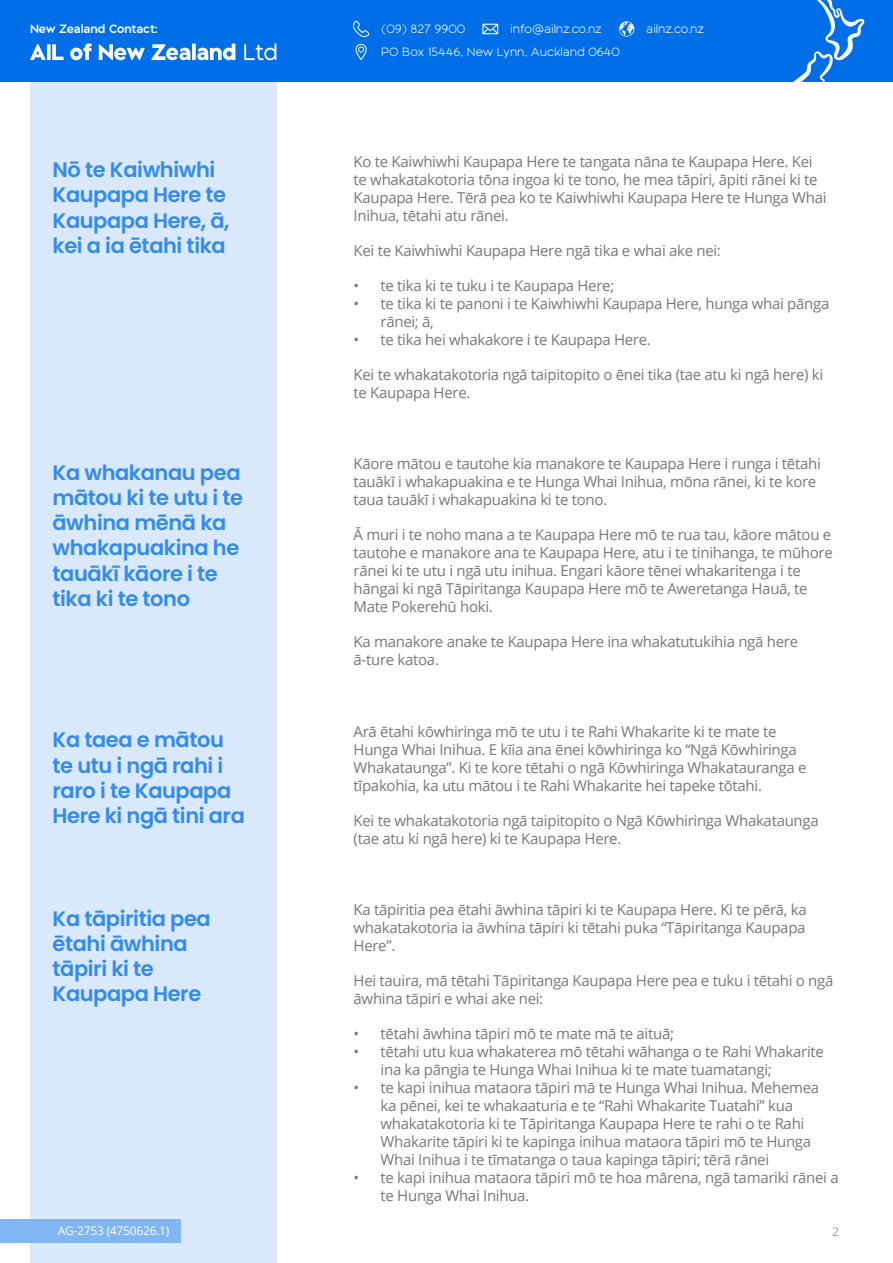
<style>
.page{position:relative;width:893px;height:1263px;background:#fff}
.page>*{position:absolute;margin:0;border:0;box-sizing:border-box;transform-origin:0 0}
.t1{font:600 21px/25.2px "Poppins";letter-spacing:-.02em;color:#338beb}
.t2{font:15px/18px "Open Sans";letter-spacing:-.02em;color:#77787b}
.t3{font:300 12.3px "Black Sans";letter-spacing:-.01em;color:#fff}
.t4{font:600 12.3px "Black Sans";letter-spacing:-.01em;color:#fff}
.t5{font:12px "Open Sans";letter-spacing:-.02em;color:#fff}
.t6{font:12px "Open Sans";color:#9d9fa2}
</style>
<div class="page">
<div style="left:30px;top:81px;width:246px;height:1182px;background:#d9e9fb"></div>
<div style="left:0;top:0;width:893px;height:81px;background:#006ee6"></div>
<svg style="left:777px;top:0;width:88px;height:82px"></svg>
<svg style="left:356px;top:44px;width:11px;height:16px"></svg>
<svg style="left:30px;top:44px;width:16px;height:16px"></svg>
<svg style="left:47px;top:44px;width:4px;height:16px"></svg>
<svg style="left:52px;top:44px;width:12px;height:16px"></svg>
<svg style="left:70px;top:43px;width:22px;height:17px"></svg>
<svg style="left:99px;top:44px;width:46px;height:16px"></svg>
<svg style="left:151px;top:44px;width:39px;height:16px"></svg>
<svg style="left:192px;top:44px;width:4px;height:16px"></svg>
<svg style="left:197px;top:44px;width:38px;height:16px"></svg>
<svg style="left:244px;top:44px;width:32px;height:16px"></svg>
<svg style="left:353px;top:20px;width:16px;height:18px"></svg>
<svg style="left:482px;top:24px;width:16px;height:10px"></svg>
<svg style="left:619px;top:21px;width:15px;height:16px"></svg>
<div style="left:0;top:1219px;width:181px;height:24px;background:#80b6f2"></div>
<p class="t4" style="left:30px;top:21px;width:130px">New Zealand Contact:</p>
<p class="t3" style="left:381px;top:21px;width:86px">(09) 827 9900</p>
<p class="t3" style="left:510px;top:21px;width:93px">info@ailnz.co.nz</p>
<p class="t3" style="left:646px;top:21px;width:60px">ailnz.co.nz</p>
<h1 class="t1" style="left:52px;top:157px;width:179px">Nō te Kaiwhiwhi<br>Kaupapa Here te<br>Kaupapa Here, ā, kei a ia ētahi tika</h1>
<h1 class="t1" style="left:52px;top:460px;width:192px">Ka whakanau pea mātou ki te utu i te āwhina mēnā ka whakapuakina he tauākī kāore i te tika ki te tono</h1>
<h1 class="t1" style="left:52px;top:727px;width:194px">Ka taea e mātou te utu i ngā rahi i raro i te Kaupapa<br>Here ki ngā tini ara</h1>
<h1 class="t1" style="left:52px;top:906px;width:160px">Ka tāpiritia pea ētahi āwhina tāpiri ki te<br>Kaupapa Here</h1>
<p class="t5" style="left:58px;top:1223px;width:113px">AG-2753 (4750626.1)</p>
<p class="t3" style="left:381px;top:45px;width:240px">PO Box 15446, New Lynn, Auckland 0640</p>
<p class="t2" style="left:354px;top:152px;width:474px">Ko te Kaiwhiwhi Kaupapa Here te tangata nāna te Kaupapa Here. Kei te whakatakotoria tōna ingoa ki te tono, he mea tāpiri, āpiti rānei ki te Kaupapa Here. Tērā pea ko te Kaiwhiwhi Kaupapa Here te Hunga Whai Inihua, tētahi atu rānei.</p>
<p class="t2" style="left:354px;top:241px;width:369px">Kei te Kaiwhiwhi Kaupapa Here ngā tika e whai ake nei:</p>
<p class="t2" style="left:354px;top:276px;width:262px">• te tika ki te tuku i te Kaupapa Here;</p>
<p class="t2" style="left:381px;top:294px;width:450px;text-indent:-27px">• te tika ki te panoni i te Kaiwhiwhi Kaupapa Here, hunga whai pānga rānei; ā,</p>
<p class="t2" style="left:354px;top:330px;width:299px">• te tika hei whakakore i te Kaupapa Here.</p>
<p class="t2" style="left:354px;top:365px;width:471px">Kei te whakatakotoria ngā taipitopito o ēnei tika (tae atu ki ngā here) ki te Kaupapa Here.</p>
<p class="t2" style="left:354px;top:454px;width:469px">Kāore mātou e tautohe kia manakore te Kaupapa Here i runga i tētahi tauākī i whakapuakina e te Hunga Whai Inihua, mōna rānei, ki te kore taua tauākī i whakapuakina ki te tono.</p>
<p class="t2" style="left:354px;top:525px;width:481px">Ā muri i te noho mana a te Kaupapa Here mō te rua tau, kāore mātou e tautohe e manakore ana te Kaupapa Here, atu i te tinihanga, te mūhore rānei ki te utu i ngā utu inihua. Engari kāore tēnei whakaritenga i te hāngai ki ngā Tāpiritanga Kaupapa Here mō te Aweretanga Hauā, te Mate Pokerehū hoki.</p>
<p class="t2" style="left:354px;top:632px;width:446px">Ka manakore anake te Kaupapa Here ina whakatutukihia ngā here ā-ture katoa.</p>
<p class="t2" style="left:354px;top:722px;width:454px">Arā ētahi kōwhiringa mō te utu i te Rahi Whakarite ki te mate te Hunga Whai Inihua. E kīia ana ēnei kōwhiringa ko “Ngā Kōwhiringa Whakataunga”. Ki te kore tētahi o ngā Kōwhiringa Whakatauranga e tīpakohia, ka utu mātou i te Rahi Whakarite hei tapeke tōtahi.</p>
<p class="t2" style="left:354px;top:811px;width:467px">Kei te whakatakotoria ngā taipitopito o Ngā Kōwhiringa Whakataunga (tae atu ki ngā here) ki te Kaupapa Here.</p>
<p class="t2" style="left:354px;top:900px;width:455px;text-align:justify">Ka tāpiritia pea ētahi āwhina tāpiri ki te Kaupapa Here. Ki te pērā, ka whakatakotoria ia āwhina tāpiri ki tētahi puka “Tāpiritanga Kaupapa Here”.</p>
<p class="t2" style="left:354px;top:971px;width:481px">Hei tauira, mā tētahi Tāpiritanga Kaupapa Here pea e tuku i tētahi o ngā āwhina tāpiri e whai ake nei:</p>
<p class="t2" style="left:354px;top:1024px;width:322px">• tētahi āwhina tāpiri mō te mate mā te aituā;</p>
<p class="t2" style="left:381px;top:1042px;width:445px;text-indent:-27px">• tētahi utu kua whakaterea mō tētahi wāhanga o te Rahi Whakarite ina ka pāngia te Hunga Whai Inihua ki te mate tuamatangi;</p>
<p class="t2" style="left:381px;top:1078px;width:440px;text-indent:-27px">• te kapi inihua mataora tāpiri mā te Hunga Whai Inihua. Mehemea ka pēnei, kei te whakaaturia e te “Rahi Whakarite Tuatahi” kua whakatakotoria ki te Tāpiritanga Kaupapa Here te rahi o te Rahi Whakarite tāpiri ki te kapinga inihua mataora tāpiri mō te Hunga Whai Inihua i te tīmatanga o taua kapinga tāpiri; tērā rānei</p>
<p class="t2" style="left:381px;top:1168px;width:460px;text-indent:-27px">• te kapi inihua mataora tāpiri mō te hoa mārena, ngā tamariki rānei a te Hunga Whai Inihua.</p>
<p class="t6" style="left:832px;top:1223px;width:8px">2</p>
</div>
